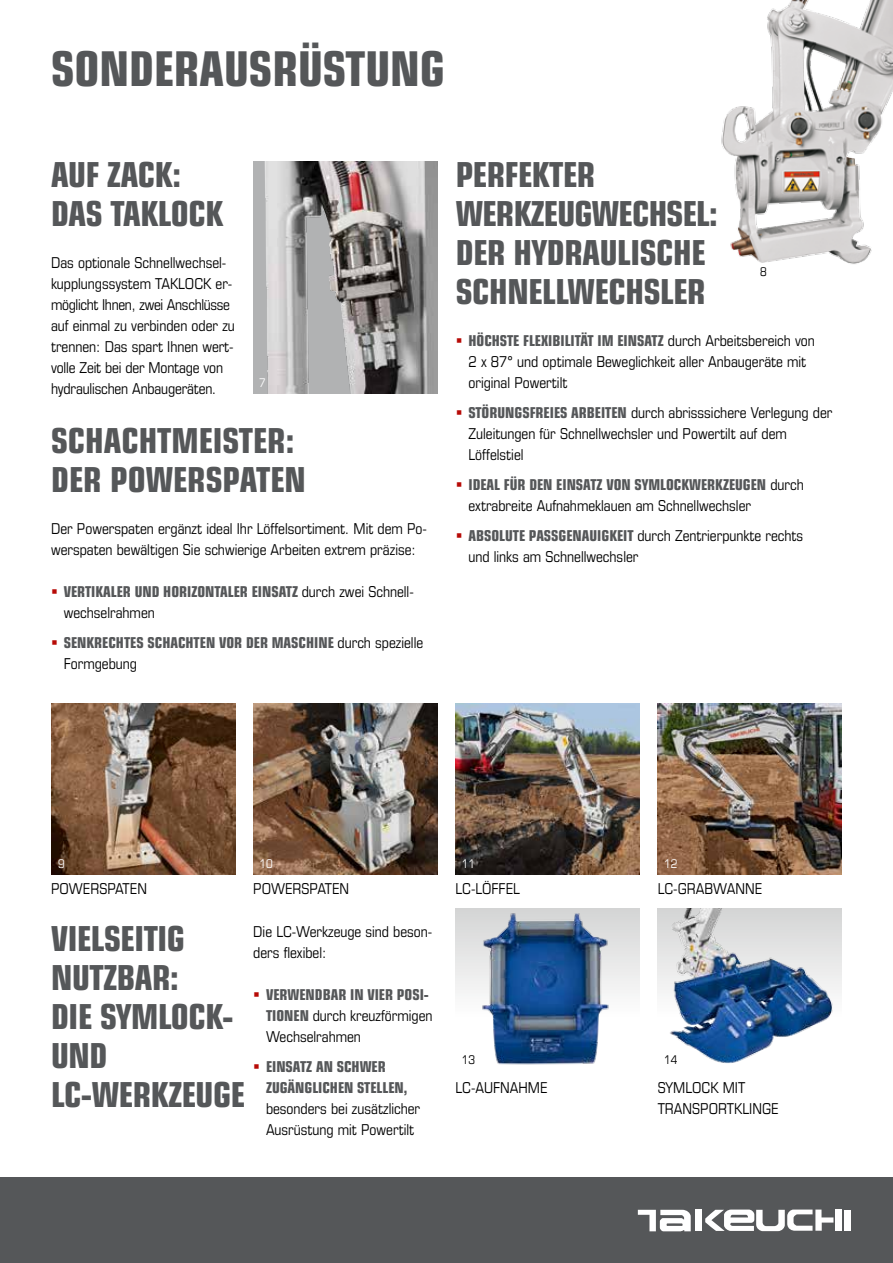
<style>
.page{position:relative;width:893px;height:1263px;background:#fff}
.page>*{position:absolute;margin:0;border:0;box-sizing:border-box;transform-origin:0 0}
.t1{font:700 condensed 48px "Eurostile LT Pro";color:#555759}
.t2{font:700 condensed 34.5px/39px "Eurostile LT Pro";letter-spacing:-.01em;color:#555759}
.t3{font:condensed 15px/21px "Eurostile LT Pro";color:#000}
.t4{font:700 condensed 15px/21px "Eurostile LT Pro";color:#555759}
.t5{font:condensed 12px "Eurostile LT Pro";color:#fff}
.t6{font:condensed 12px "Eurostile LT Pro";color:#000}
.s1{font-weight:400;color:#000}
.s2{font-weight:700;color:#555759}
</style>
<div class="page">
<img style="left:253px;top:704px;width:184px;height:171px">
<img style="left:51px;top:704px;width:184px;height:171px">
<img style="left:658px;top:704px;width:184px;height:171px">
<img style="left:455px;top:704px;width:185px;height:171px">
<img style="left:658px;top:908px;width:184px;height:156px">
<img style="left:253px;top:162px;width:184px;height:232px">
<div style="left:455px;top:908px;width:185px;height:172px;background:linear-gradient(to bottom,#d9dada,#fff)"></div>
<img style="left:479px;top:911px;width:135px;height:169px">
<div style="left:0;top:1178px;width:893px;height:85px;background:#555759"></div>
<div style="left:695px;top:1209px;width:6px;height:22px;background:#fff"></div>
<div style="left:836px;top:1209px;width:6px;height:22px;background:#fff"></div>
<div style="left:844px;top:1209px;width:6px;height:21px;background:#fff"></div>
<svg style="left:638px;top:1210px;width:53px;height:21px"></svg>
<svg style="left:705px;top:1209px;width:128px;height:22px"></svg>
<img style="left:721px;top:0;width:172px;height:264px">
<h1 class="t1" style="left:51px;top:39px;width:395px">SONDERAUSRÜSTUNG</h1>
<h2 class="t2" style="left:51px;top:154px;width:174px">AUF ZACK:<br>DAS TAKLOCK</h2>
<p class="t3" style="left:51px;top:252px;width:185px">Das optionale Schnellwechsel&shy;kupplungssystem TAKLOCK er&shy;möglicht Ihnen, zwei Anschlüsse auf einmal zu verbinden oder zu trennen: Das spart Ihnen wert&shy;volle Zeit bei der Montage von hydraulischen Anbaugeräten.</p>
<p class="t5" style="left:259px;top:376px;width:8px">7</p>
<h2 class="t2" style="left:51px;top:421px;width:256px">SCHACHTMEISTER:<br>DER POWERSPATEN</h2>
<p class="t3" style="left:51px;top:518px;width:377px">Der Powerspaten ergänzt ideal Ihr Löffelsortiment. Mit dem Po&shy;werspaten bewältigen Sie schwierige Arbeiten extrem präzise:</p>
<p class="t4" style="left:64px;top:581px;width:352px">VERTIKALER UND HORIZONTALER EINSATZ <span class="s1">durch zwei Schnell&shy;wechselrahmen</span></p>
<p class="t4" style="left:64px;top:632px;width:361px">SENKRECHTES SCHACHTEN VOR DER MASCHINE <span class="s1">durch spezielle<br>Formgebung</span></p>
<h2 class="t2" style="left:456px;top:154px;width:263px">PERFEKTER<br>WERKZEUGWECHSEL:<br>DER HYDRAULISCHE<br>SCHNELLWECHSLER</h2>
<p class="t3" style="left:468px;top:330px;width:348px"><span class="s2">HÖCHSTE FLEXIBILITÄT IM EINSATZ</span> durch Arbeitsbereich von<br>2 x 87° und optimale Beweglichkeit aller Anbaugeräte mit original Powertilt</p>
<p class="t3" style="left:468px;top:402px;width:365px"><span class="s2">STÖRUNGSFREIES ARBEITEN</span> durch abrisssichere Verlegung der<br>Zuleitungen für Schnellwechsler und Powertilt auf dem<br>Löffelstiel</p>
<p class="t3" style="left:468px;top:474px;width:337px"><span class="s2">IDEAL FÜR DEN EINSATZ VON SYMLOCKWERKZEUGEN</span> durch extrabreite Aufnahmeklauen am Schnellwechsler</p>
<p class="t3" style="left:468px;top:525px;width:336px"><span class="s2">ABSOLUTE PASSGENAUIGKEIT</span> durch Zentrierpunkte rechts und links am Schnellwechsler</p>
<p class="t6" style="left:760px;top:264px;width:8px">8</p>
<p class="t5" style="left:58px;top:857px;width:8px">9</p>
<p class="t5" style="left:260px;top:857px;width:15px">10</p>
<p class="t5" style="left:462px;top:857px;width:15px">11</p>
<p class="t5" style="left:664px;top:857px;width:15px">12</p>
<p class="t3" style="left:51px;top:878px;width:98px">POWERSPATEN</p>
<p class="t3" style="left:253px;top:878px;width:98px">POWERSPATEN</p>
<p class="t3" style="left:455px;top:878px;width:66px">LC-LÖFFEL</p>
<p class="t3" style="left:658px;top:878px;width:106px">LC-GRABWANNE</p>
<h2 class="t2" style="left:51px;top:919px;width:195px">VIELSEITIG<br>NUTZBAR:<br>DIE SYMLOCK-<br>UND<br>LC-WERKZEUGE</h2>
<p class="t3" style="left:253px;top:921px;width:181px">Die LC-Werkzeuge sind beson&shy;ders flexibel:</p>
<p class="t3" style="left:266px;top:984px;width:168px"><span class="s2">VERWENDBAR IN VIER POSI-<br>TIONEN</span> durch kreuzförmigen<br>Wechselrahmen</p>
<p class="t4" style="left:266px;top:1056px;width:143px">EINSATZ AN SCHWER<br>ZUGÄNGLICHEN STELLEN,</p>
<p class="t3" style="left:266px;top:1098px;width:156px">besonders bei zusätzlicher<br>Ausrüstung mit Powertilt</p>
<p class="t6" style="left:462px;top:1052px;width:15px">13</p>
<p class="t6" style="left:664px;top:1052px;width:15px">14</p>
<p class="t3" style="left:455px;top:1077px;width:94px">LC-AUFNAHME</p>
<p class="t3" style="left:658px;top:1077px;width:122px">SYMLOCK MIT<br>TRANSPORTKLINGE</p>
</div>
